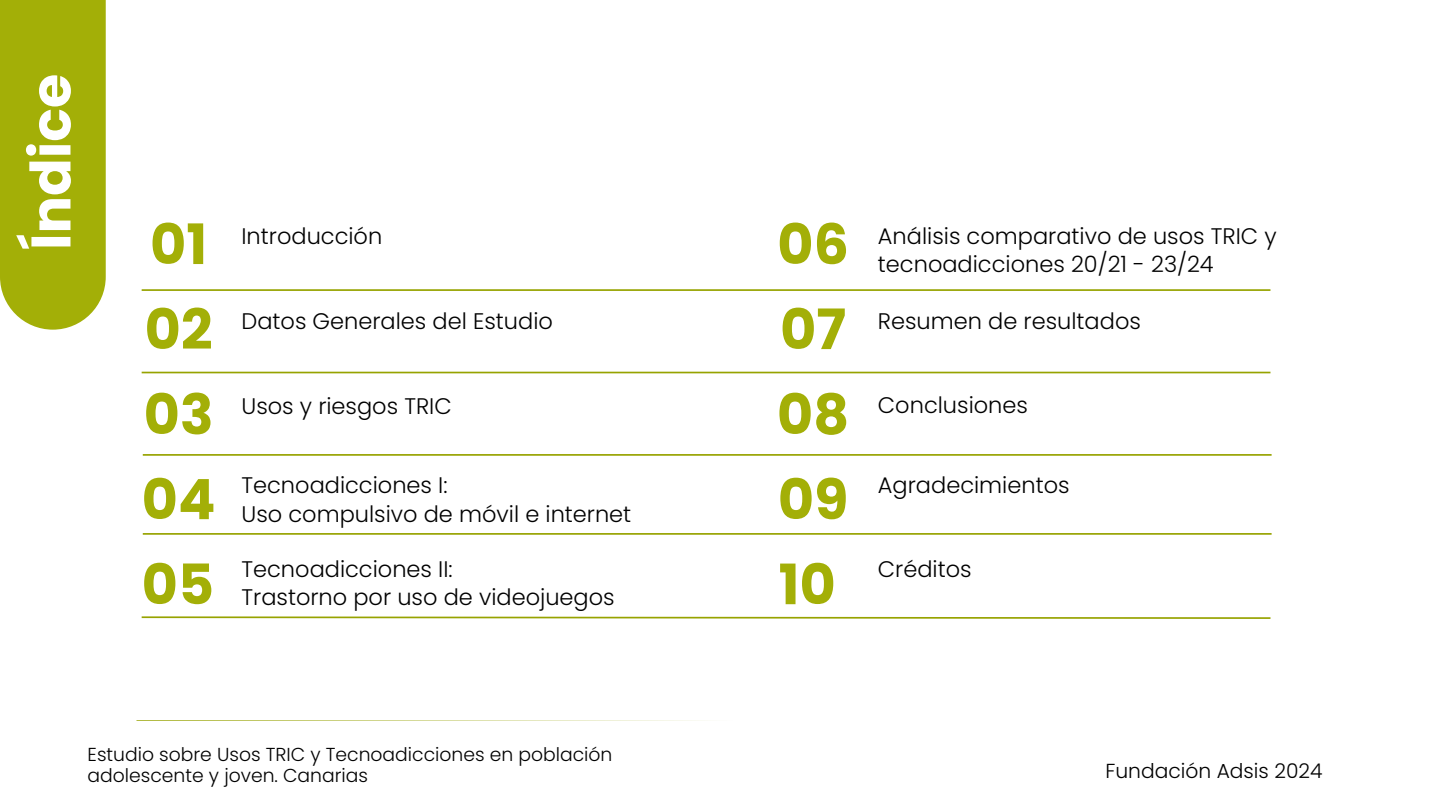
<style>
.page{position:relative;width:1440px;height:811px;background:#fff}
.page>*{position:absolute;margin:0;border:0;box-sizing:border-box;transform-origin:0 0}
.t1{font:700 55.65px/84.9px "Poppins";color:#a3af07}
.t2{font:700 55.65px "Poppins";color:#fff}
.t3{font:300 22.5px/28.1px "Poppins";color:#000}
.t4{font:300 20.25px "Poppins";color:#000}
.t5{font:300 18.75px/20.2px "Poppins";color:#000}
</style>
<div class="page">
<div style="left:0;top:0;width:106px;height:329px;background:#a3af07"></div>
<hr style="left:142px;top:289px;width:1128px;height:2px;background:#97a300">
<hr style="left:142px;top:371px;width:1128px;height:2px;background:#97a300">
<hr style="left:143px;top:453px;width:1129px;height:2px;background:#97a300">
<hr style="left:143px;top:532px;width:1129px;height:2px;background:#97a300">
<svg style="left:141px;top:616px;width:1130px;height:3px;background:#c4ca6f"></svg>
<h1 class="t2" style="left:12px;top:250px;width:177px;rotate:-90deg">Índice</h1>
<h1 class="t1" style="left:142px;top:202px;width:75px">01<br>02<br>03<br>04<br>05</h1>
<h1 class="t1" style="left:777px;top:202px;width:74px;text-align:justify">06<br>07<br>08<br>09<br>10</h1>
<p class="t3" style="left:241px;top:221px;width:142px">Introducción</p>
<p class="t3" style="left:241px;top:307px;width:313px">Datos Generales del Estudio</p>
<p class="t3" style="left:241px;top:392px;width:212px">Usos y riesgos TRIC</p>
<p class="t3" style="left:241px;top:471px;width:391px">Tecnoadicciones I:<br>Uso compulsivo de móvil e internet</p>
<p class="t3" style="left:241px;top:554px;width:375px">Tecnoadicciones II:<br>Trastorno por uso de videojuegos</p>
<p class="t3" style="left:878px;top:221px;width:400px">Análisis comparativo de usos TRIC y tecnoadicciones 20/21 - 23/24</p>
<p class="t3" style="left:878px;top:307px;width:264px">Resumen de resultados</p>
<p class="t3" style="left:878px;top:390px;width:152px">Conclusiones</p>
<p class="t3" style="left:878px;top:471px;width:193px">Agradecimientos</p>
<p class="t3" style="left:878px;top:554px;width:95px">Créditos</p>
<p class="t5" style="left:88px;top:744px;width:526px">Estudio sobre Usos TRIC y Tecnoadicciones en población adolescente y joven. Canarias</p>
<p class="t4" style="left:1105px;top:756px;width:219px">Fundación Adsis 2024</p>
</div>
